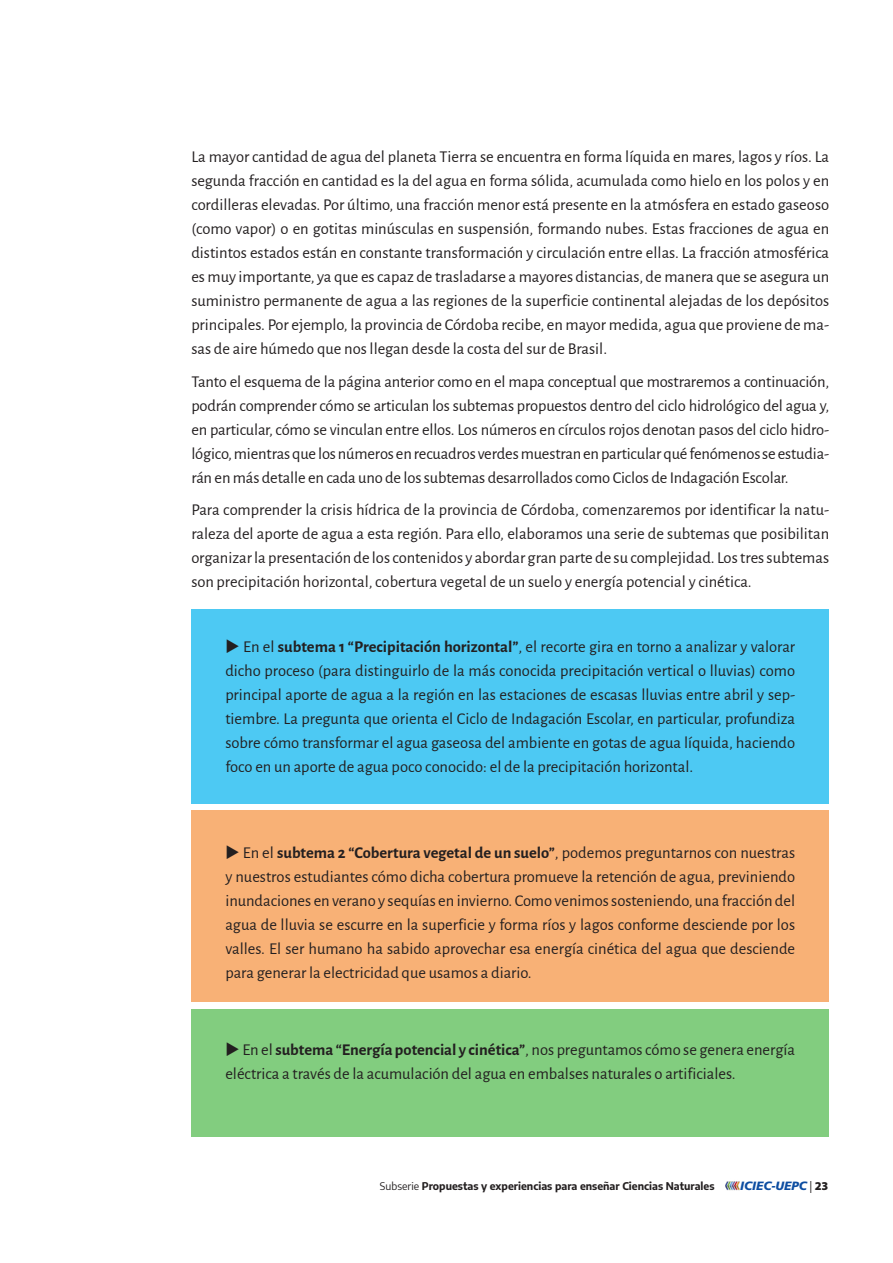
<style>
.page{position:relative;width:893px;height:1263px;background:#fff}
.page>*{position:absolute;margin:0;border:0;box-sizing:border-box;transform-origin:0 0}
.t1{font:16.5px/24px "Alegreya Sans";color:#231f20;text-align:justify}
.t2{font:italic 900 12px "Frutiger";color:#0d4da1}
.t3{font:700 10.5px "Encode Sans";color:#231f20}
.s1{font-weight:700}
.s2{font-weight:400}
.s3{font-family:"Myriad Pro";font-weight:400;font-style:normal;color:#231f20}
.s4{font-family:"Myriad Pro";font-style:normal;color:#231f20}
</style>
<div class="page">
<img style="left:725px;top:1181px;width:14px;height:10px">
<div style="left:191px;top:610px;width:638px;height:194px;background:#4dc9f3"></div>
<div style="left:191px;top:810px;width:638px;height:191px;background:#f8b176"></div>
<div style="left:191px;top:1009px;width:638px;height:128px;background:#82cd7f"></div>
<p class="t1" style="left:191px;top:144px;width:639px">La mayor cantidad de agua del planeta Tierra se encuentra en forma líquida en mares, lagos y ríos. La segunda fracción en cantidad es la del agua en forma sólida, acumulada como hielo en los polos y en cordilleras elevadas. Por último, una fracción menor está presente en la atmósfera en estado gaseoso (como vapor) o en gotitas minúsculas en suspensión, formando nubes. Estas fracciones de agua en distintos estados están en constante transformación y circulación entre ellas. La fracción atmosférica es muy importante, ya que es capaz de trasladarse a mayores distancias, de manera que se asegura un suministro permanente de agua a las regiones de la superficie continental alejadas de los depósitos principales. Por ejemplo, la provincia de Córdoba recibe, en mayor medida, agua que proviene de ma&shy;sas de aire húmedo que nos llegan desde la costa del sur de Brasil.</p>
<p class="t1" style="left:191px;top:368px;width:639px">Tanto el esquema de la página anterior como en el mapa conceptual que mostraremos a continuación, podrán comprender cómo se articulan los subtemas propuestos dentro del ciclo hidrológico del agua y, en particular, cómo se vinculan entre ellos. Los números en círculos rojos denotan pasos del ciclo hidro&shy;lógico, mientras que los números en recuadros verdes muestran en particular qué fenómenos se estudia&shy;rán en más detalle en cada uno de los subtemas desarrollados como Ciclos de Indagación Escolar.</p>
<p class="t1" style="left:191px;top:497px;width:639px">Para comprender la crisis hídrica de la provincia de Córdoba, comenzaremos por identificar la natu&shy;raleza del aporte de agua a esta región. Para ello, elaboramos una serie de subtemas que posibilitan organizar la presentación de los contenidos y abordar gran parte de su complejidad. Los tres subtemas son precipitación horizontal, cobertura vegetal de un suelo y energía potencial y cinética.</p>
<p class="t1" style="left:225px;top:634px;width:571px">◆ En el <span class="s1">subtema 1 “Precipitación horizontal”</span>, el recorte gira en torno a analizar y valorar dicho proceso (para distinguirlo de la más conocida precipitación vertical o lluvias) como principal aporte de agua a la región en las estaciones de escasas lluvias entre abril y sep&shy;tiembre. La pregunta que orienta el Ciclo de Indagación Escolar, en particular, profundiza sobre cómo transformar el agua gaseosa del ambiente en gotas de agua líquida, haciendo foco en un aporte de agua poco conocido: el de la precipitación horizontal.</p>
<p class="t1" style="left:225px;top:840px;width:571px">◆ En el <span class="s1">subtema 2 “Cobertura vegetal de un suelo”</span>, podemos preguntarnos con nuestras y nuestros estudiantes cómo dicha cobertura promueve la retención de agua, previniendo inundaciones en verano y sequías en invierno. Como venimos sosteniendo, una fracción del agua de lluvia se escurre en la superficie y forma ríos y lagos conforme desciende por los valles. El ser humano ha sabido aprovechar esa energía cinética del agua que desciende para generar la electricidad que usamos a diario.</p>
<p class="t1" style="left:225px;top:1037px;width:571px">◆ En el <span class="s1">subtema “Energía potencial y cinética”</span>, nos preguntamos cómo se genera energía eléctrica a través de la acumulación del agua en embalses naturales o artificiales.</p>
<p class="t3" style="left:380px;top:1178px;width:336px"><span class="s2">Subserie</span> Propuestas y experiencias para enseñar Ciencias Naturales</p>
<p class="t2" style="left:740px;top:1178px;width:90px">ICIEC-UEPC <span class="s3">|</span> <span class="s4">23</span></p>
</div>
